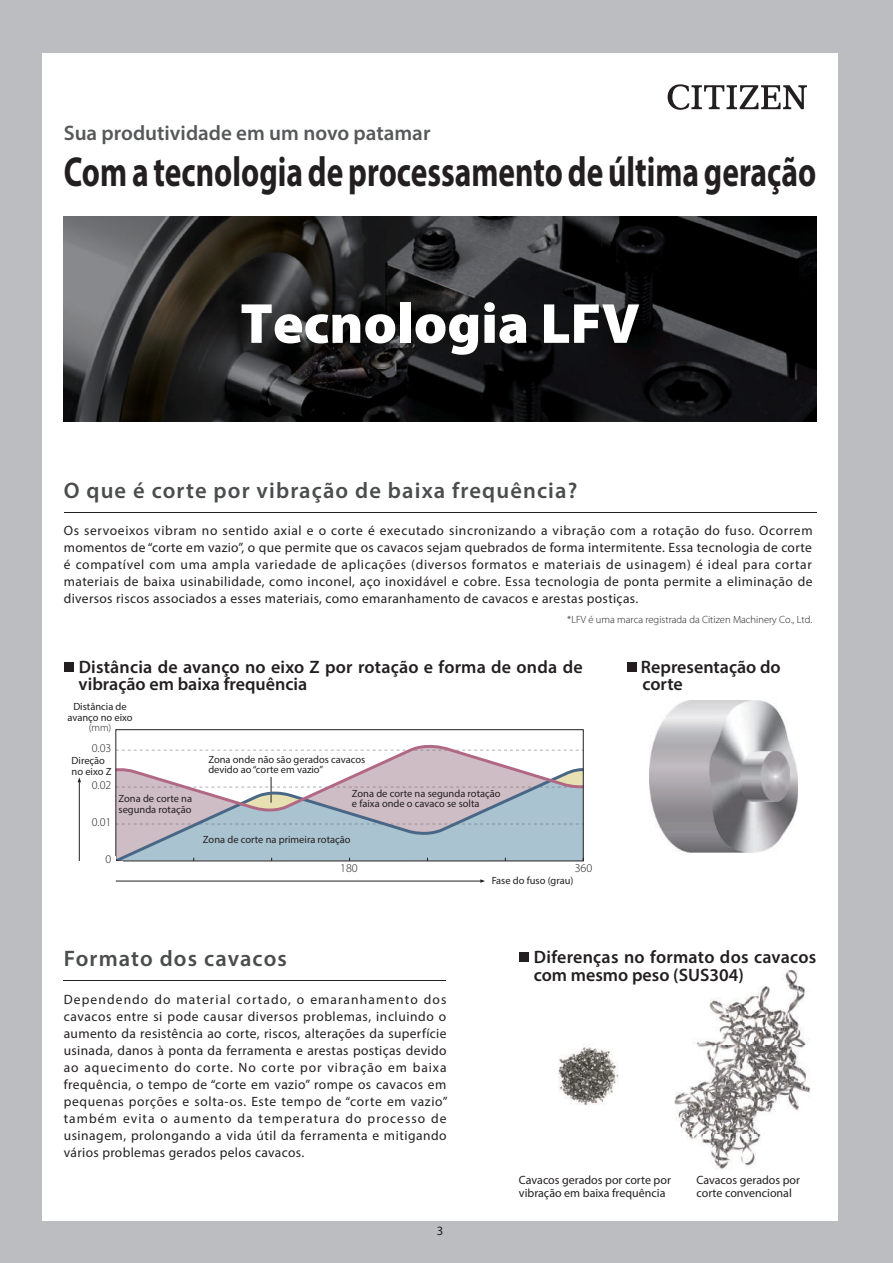
<style>
.page{position:relative;width:893px;height:1263px;background:#bcbdc0}
.page>*{position:absolute;margin:0;border:0;box-sizing:border-box;transform-origin:0 0}
.t1{font:900 57px "Myriad Pro";color:#fff}
.t2{font:700 42px "Myriad Pro";color:#231f20;scale:.75 1}
.t3{font:600 22.5px "Myriad Pro";letter-spacing:.05em;color:#4b4c4d}
.t4{font:600 21px "Myriad Pro";color:#57585a}
.t5{font:600 18px/17.5px "Myriad Pro";letter-spacing:.005em;color:#231f20}
.t6{font:13.5px/17px "Myriad Pro";letter-spacing:.025em;color:#231f20;text-align:justify}
.t7{font:12.75px "Myriad Pro";color:#231f20}
.t8{font:12px/12.8px "Myriad Pro";color:#231f20}
.t9{font:300 12px "Myriad Pro";color:#231f20}
.t10{font:10.5px/10.5px "Myriad Pro";color:#231f20}
.t11{font:300 10.5px "Myriad Pro";color:#231f20}
</style>
<div class="page">
<div style="left:43px;top:53px;width:795px;height:1167px;background:#fff"></div>
<img style="left:674px;top:969px;width:137px;height:201px">
<img style="left:558px;top:1043px;width:61px;height:62px">
<img style="left:64px;top:217px;width:752px;height:204px">
<div style="left:64px;top:662px;width:9px;height:9px;background:#231f20"></div>
<div style="left:628px;top:662px;width:9px;height:9px;background:#231f20"></div>
<div style="left:519px;top:952px;width:9px;height:10px;background:#231f20"></div>
<hr style="left:64px;top:512px;width:752px;height:1px;background:#231f20">
<hr style="left:64px;top:980px;width:382px;height:1px;background:#231f20">
<hr style="left:116px;top:881px;width:366px;height:1px;background:#231f20">
<hr style="left:79px;top:781px;width:1px;height:80px;background:#231f20">
<svg style="left:480px;top:879px;width:5px;height:4px"></svg>
<svg style="left:115px;top:742px;width:469px;height:120px"></svg>
<img style="left:649px;top:701px;width:148px;height:151px">
<svg style="left:668px;top:84px;width:139px;height:26px"></svg>
<h3 class="t4" style="left:64px;top:119px;width:368px">Sua produtividade em um novo patamar</h3>
<h2 class="t2" style="left:64px;top:144px;width:1005px">Com a tecnologia de processamento de última geração</h2>
<h1 class="t1" style="left:240px;top:286px;width:401px">Tecnologia LFV</h1>
<h3 class="t3" style="left:64px;top:476px;width:515px">O que é corte por vibração de baixa frequência?</h3>
<p class="t6" style="left:64px;top:522px;width:750px">Os servoeixos vibram no sentido axial e o corte é executado sincronizando a vibração com a rotação do fuso. Ocorrem momentos de “corte em vazio”, o que permite que os cavacos sejam quebrados de forma intermitente. Essa tecnologia de corte é compatível com uma ampla variedade de aplicações (diversos formatos e materiais de usinagem) é ideal para cortar materiais de baixa usinabilidade, como inconel, aço inoxidável e cobre. Essa tecnologia de ponta permite a eliminação de diversos riscos associados a esses materiais, como emaranhamento de cavacos e arestas postiças.</p>
<p class="t11" style="left:567px;top:614px;width:246px">*LFV é uma marca registrada da Citizen Machinery Co., Ltd.</p>
<h3 class="t5" style="left:79px;top:657px;width:505px">Distância de avanço no eixo Z por rotação e forma de onda de vibração em baixa frequência</h3>
<h3 class="t5" style="left:641px;top:657px;width:141px">Representação do corte</h3>
<p class="t10" style="left:67px;top:701px;width:67px;text-align:center">Distância de avanço no eixo</p>
<p class="t11" style="left:89px;top:722px;width:24px">(mm)</p>
<p class="t10" style="left:72px;top:755px;width:41px">Direção no eixo Z</p>
<p class="t9" style="left:92px;top:741px;width:21px">0.03</p>
<p class="t9" style="left:92px;top:778px;width:21px">0.02</p>
<p class="t9" style="left:92px;top:815px;width:21px">0.01</p>
<p class="t9" style="left:106px;top:853px;width:7px">0</p>
<p class="t10" style="left:119px;top:793px;width:75px">Zona de corte na segunda rotação</p>
<p class="t10" style="left:208px;top:754px;width:158px">Zona onde não são gerados cavacos devido ao “corte em vazio”</p>
<p class="t10" style="left:352px;top:788px;width:150px">Zona de corte na segunda rotação e faixa onde o cavaco se solta</p>
<p class="t10" style="left:203px;top:834px;width:149px">Zona de corte na primeira rotação</p>
<p class="t9" style="left:340px;top:861px;width:19px">180</p>
<p class="t9" style="left:575px;top:861px;width:19px">360</p>
<p class="t10" style="left:492px;top:875px;width:83px">Fase do fuso (grau)</p>
<h3 class="t3" style="left:64px;top:944px;width:225px">Formato dos cavacos</h3>
<p class="t6" style="left:64px;top:990px;width:385px">Dependendo do material cortado, o emaranhamento dos cavacos entre si pode causar diversos problemas, incluindo o aumento da resistência ao corte, riscos, alterações da superfície usinada, danos à ponta da ferramenta e arestas postiças devido ao aquecimento do corte. No corte por vibração em baixa frequência, o tempo de “corte em vazio” rompe os cavacos em pequenas porções e solta-os. Este tempo de “corte em vazio” também evita o aumento da temperatura do processo de usinagem, prolongando a vida útil da ferramenta e mitigando vários problemas gerados pelos cavacos.</p>
<p class="t7" style="left:437px;top:1223px;width:8px">3</p>
<h3 class="t5" style="left:534px;top:948px;width:284px">Diferenças no formato dos cavacos com mesmo peso (SUS304)</h3>
<p class="t8" style="left:519px;top:1173px;width:154px">Cavacos gerados por corte por vibração em baixa frequência</p>
<p class="t8" style="left:696px;top:1173px;width:105px">Cavacos gerados por corte convencional</p>
</div>
